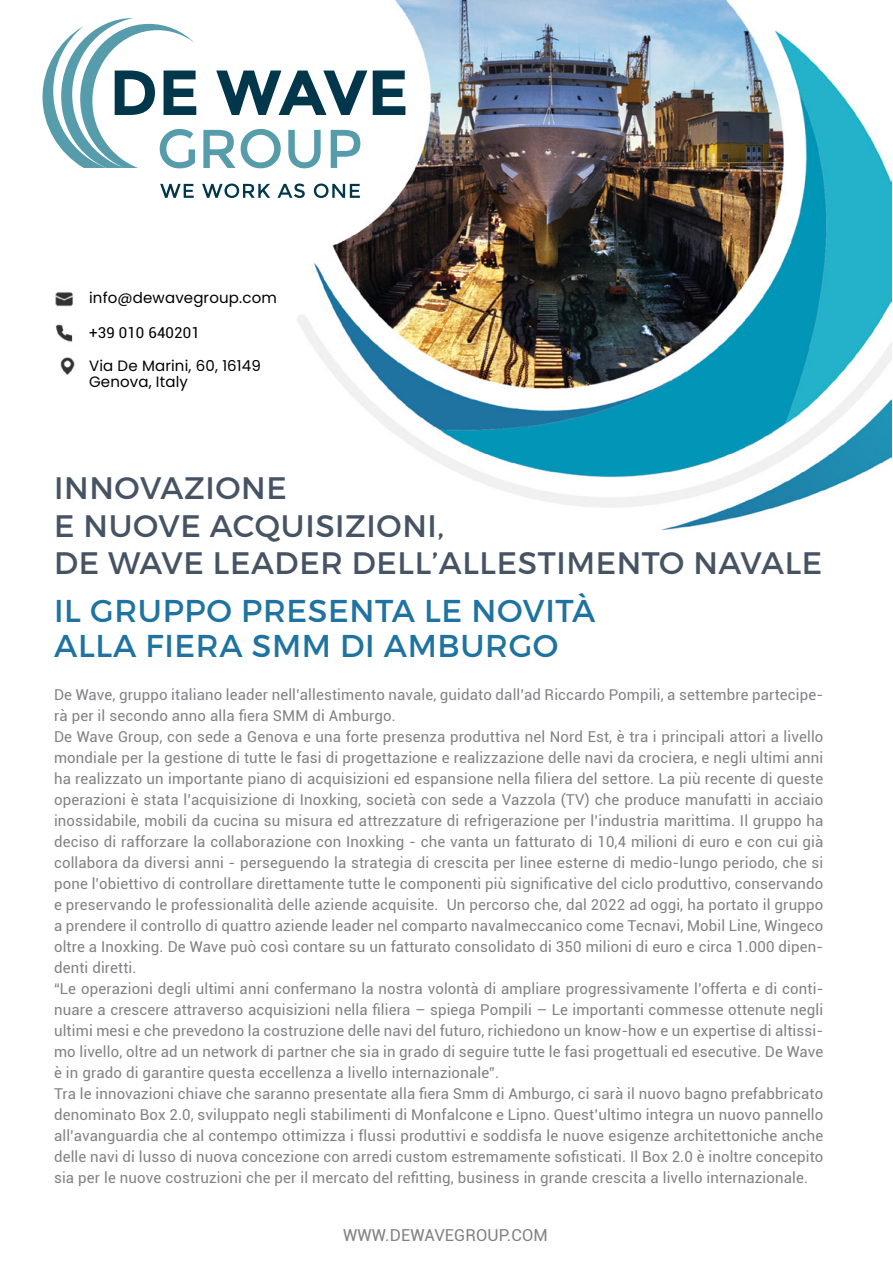
<style>
.page{position:relative;width:893px;height:1263px;background:#fff}
.page>*{position:absolute;margin:0;border:0;box-sizing:border-box;transform-origin:0 0}
.t1{font:31.5px/35.5px "Montserrat";letter-spacing:.02em;color:#1f73a0}
.t2{font:31.05px/37.3px "Montserrat";letter-spacing:.02em;color:#465363}
.t3{font:16.5px "Roboto";letter-spacing:.01em;color:#808285}
.t4{font:15px/21px "Roboto";letter-spacing:.01em;color:#808285}
.t5{font:15px/16.5px "Poppins";letter-spacing:.01em;color:#000}
.t6{font:15px "Roboto";letter-spacing:.01em;color:#000}
</style>
<div class="page">
<img style="left:42px;top:0;width:849px;height:531px">
<svg style="left:203px;top:129px;width:78px;height:39px"></svg>
<svg style="left:288px;top:130px;width:33px;height:38px"></svg>
<svg style="left:331px;top:130px;width:29px;height:38px"></svg>
<svg style="left:216px;top:71px;width:151px;height:44px"></svg>
<svg style="left:373px;top:71px;width:32px;height:44px"></svg>
<svg style="left:43px;top:18px;width:153px;height:150px"></svg>
<svg style="left:160px;top:184px;width:34px;height:14px"></svg>
<svg style="left:202px;top:184px;width:68px;height:14px"></svg>
<svg style="left:277px;top:184px;width:28px;height:14px"></svg>
<svg style="left:314px;top:184px;width:46px;height:14px"></svg>
<p class="t5" style="left:89px;top:289px;width:189px">info@dewavegroup.com</p>
<p class="t6" style="left:89px;top:322px;width:112px">+39 010 640201</p>
<p class="t5" style="left:89px;top:357px;width:173px">Via De Marini, 60, 16149<br>Genova, Italy</p>
<h2 class="t2" style="left:54px;top:469px;width:770px">INNOVAZIONE<br>E NUOVE ACQUISIZIONI,<br>DE WAVE LEADER DELL’ALLESTI MENTO NAVALE</h2>
<h1 class="t1" style="left:54px;top:593px;width:543px">I L GRUPPO PRESENTA LE NOVITÀ<br>ALLA FI ERA SMM DI AMBURGO</h1>
<p class="t4" style="left:54px;top:683px;width:771px">De Wave, gruppo italiano leader nell’allestimento navale, guidato dall’ad Riccardo Pompili, a settembre partecipe&shy;rà per il secondo anno alla fiera SMM di Amburgo.<br>De Wave Group, con sede a Genova e una forte presenza produttiva nel Nord Est, è tra i principali attori a livello mondiale per la gestione di tutte le fasi di progettazione e realizzazione delle navi da crociera, e negli ultimi anni ha realizzato un importante piano di acquisizioni ed espansione nella filiera del settore. La più recente di queste operazioni è stata l’acquisizione di Inoxking, società con sede a Vazzola (TV) che produce manufatti in acciaio inossidabile, mobili da cucina su misura ed attrezzature di refrigerazione per l’industria marittima. Il gruppo ha deciso di rafforzare la collaborazione con Inoxking - che vanta un fatturato di 10,4 milioni di euro e con cui già collabora da diversi anni - perseguendo la strategia di crescita per linee esterne di medio-lungo periodo, che si pone l’obiettivo di controllare direttamente tutte le componenti più significative del ciclo produttivo, conservando e preservando le professionalità delle aziende acquisite. Un percorso che, dal 2022 ad oggi, ha portato il gruppo a prendere il controllo di quattro aziende leader nel comparto navalmeccanico come Tecnavi, Mobil Line, Wingeco oltre a Inoxking. De Wave può così contare su un fatturato consolidato di 350 milioni di euro e circa 1.000 dipen&shy;denti diretti.<br>“Le operazioni degli ultimi anni confermano la nostra volontà di ampliare progressivamente l’offerta e di conti&shy;nuare a crescere attraverso acquisizioni nella filiera – spiega Pompili – Le importanti commesse ottenute negli ultimi mesi e che prevedono la costruzione delle navi del futuro, richiedono un know-how e un expertise di altissi&shy;mo livello, oltre ad un network di partner che sia in grado di seguire tutte le fasi progettuali ed esecutive. De Wave è in grado di garantire questa eccellenza a livello internazionale”.<br>Tra le innovazioni chiave che saranno presentate alla fiera Smm di Amburgo, ci sarà il nuovo bagno prefabbricato denominato Box 2.0, sviluppato negli stabilimenti di Monfalcone e Lipno. Quest’ultimo integra un nuovo pannello all’avanguardia che al contempo ottimizza i flussi produttivi e soddisfa le nuove esigenze architettoniche anche delle navi di lusso di nuova concezione con arredi custom estremamente sofisticati. Il Box 2.0 è inoltre concepito sia per le nuove costruzioni che per il mercato del refitting, business in grande crescita a livello internazionale.</p>
<p class="t3" style="left:343px;top:1223px;width:16px">www</p>
<p class="t3" style="left:385px;top:1223px;width:161px">.dewavegroup.com</p>
</div>
